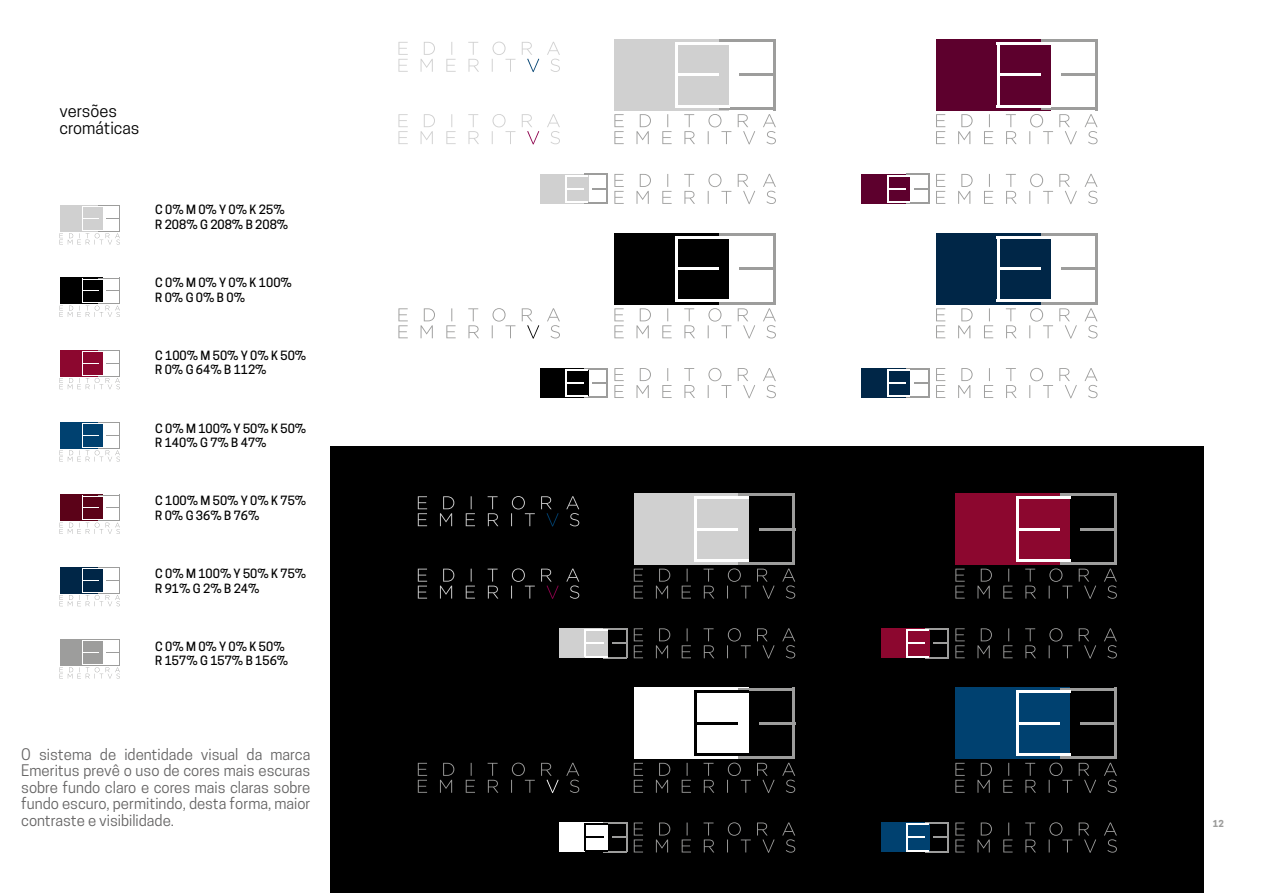
<style>
.page{position:relative;width:1263px;height:893px;background:#fff}
.page>*{position:absolute;margin:0;border:0;box-sizing:border-box;transform-origin:0 0}
.t1{font:500 18px "Cooper Hewitt";color:#9d9d9c}
.t2{font:16.5px/16.5px "Cooper Hewitt";color:#000}
.t3{font:15px/16.5px "Cooper Hewitt";color:#646363;text-align:justify}
.t4{font:500 12px/14.5px "Cooper Hewitt";color:#000}
</style>
<div class="page">
<div style="left:330px;top:446px;width:874px;height:447px;background:#000"></div>
<div style="left:614px;top:39px;width:115px;height:71px;background:#d0d0d0"></div>
<hr style="left:719px;top:108px;width:57px;height:2px;background:#9d9d9c">
<hr style="left:719px;top:39px;width:57px;height:3px;background:#9d9d9c">
<hr style="left:740px;top:73px;width:36px;height:3px;background:#9d9d9c">
<hr style="left:773px;top:39px;width:3px;height:71px;background:#9d9d9c">
<hr style="left:675px;top:42px;width:54px;height:2px;background:#fff">
<hr style="left:675px;top:73px;width:44px;height:3px;background:#fff">
<hr style="left:675px;top:42px;width:3px;height:66px;background:#fff">
<hr style="left:675px;top:105px;width:54px;height:3px;background:#fff">
<div style="left:540px;top:174px;width:48px;height:30px;background:#d0d0d0"></div>
<svg style="left:566px;top:174px;width:42px;height:30px"></svg>
<div style="left:614px;top:233px;width:115px;height:71px;background:#000"></div>
<hr style="left:719px;top:302px;width:57px;height:2px;background:#9d9d9c">
<hr style="left:719px;top:233px;width:57px;height:3px;background:#9d9d9c">
<hr style="left:740px;top:268px;width:36px;height:2px;background:#9d9d9c">
<hr style="left:773px;top:233px;width:3px;height:71px;background:#9d9d9c">
<hr style="left:675px;top:236px;width:54px;height:3px;background:#fff">
<hr style="left:675px;top:268px;width:44px;height:2px;background:#fff">
<hr style="left:675px;top:236px;width:3px;height:66px;background:#fff">
<hr style="left:675px;top:299px;width:54px;height:3px;background:#fff">
<div style="left:540px;top:368px;width:48px;height:30px;background:#000"></div>
<svg style="left:566px;top:368px;width:42px;height:30px"></svg>
<div style="left:936px;top:39px;width:115px;height:71px;background:#5d002d"></div>
<hr style="left:1041px;top:108px;width:56px;height:2px;background:#9d9d9c">
<hr style="left:1041px;top:39px;width:56px;height:3px;background:#9d9d9c">
<hr style="left:1061px;top:73px;width:36px;height:3px;background:#9d9d9c">
<hr style="left:1095px;top:39px;width:2px;height:71px;background:#9d9d9c">
<hr style="left:997px;top:42px;width:54px;height:2px;background:#fff">
<hr style="left:997px;top:73px;width:44px;height:3px;background:#fff">
<hr style="left:997px;top:42px;width:2px;height:66px;background:#fff">
<hr style="left:997px;top:105px;width:54px;height:3px;background:#fff">
<div style="left:862px;top:174px;width:48px;height:30px;background:#5d002d"></div>
<svg style="left:887px;top:174px;width:42px;height:30px"></svg>
<div style="left:936px;top:233px;width:115px;height:71px;background:#002647"></div>
<hr style="left:1041px;top:302px;width:56px;height:2px;background:#9d9d9c">
<hr style="left:1041px;top:233px;width:56px;height:3px;background:#9d9d9c">
<hr style="left:1061px;top:268px;width:36px;height:2px;background:#9d9d9c">
<hr style="left:1095px;top:233px;width:2px;height:71px;background:#9d9d9c">
<hr style="left:997px;top:236px;width:54px;height:3px;background:#fff">
<hr style="left:997px;top:268px;width:44px;height:2px;background:#fff">
<hr style="left:997px;top:236px;width:2px;height:66px;background:#fff">
<hr style="left:997px;top:299px;width:54px;height:3px;background:#fff">
<div style="left:862px;top:368px;width:48px;height:30px;background:#002647"></div>
<svg style="left:887px;top:368px;width:42px;height:30px"></svg>
<svg style="left:398px;top:308px;width:162px;height:31px"></svg>
<svg style="left:398px;top:114px;width:162px;height:30px"></svg>
<svg style="left:398px;top:42px;width:162px;height:30px"></svg>
<svg style="left:614px;top:114px;width:162px;height:30px"></svg>
<svg style="left:614px;top:174px;width:162px;height:30px"></svg>
<svg style="left:614px;top:308px;width:162px;height:31px"></svg>
<svg style="left:614px;top:368px;width:162px;height:30px"></svg>
<svg style="left:936px;top:114px;width:161px;height:30px"></svg>
<svg style="left:936px;top:174px;width:161px;height:30px"></svg>
<svg style="left:936px;top:308px;width:161px;height:31px"></svg>
<svg style="left:936px;top:368px;width:161px;height:30px"></svg>
<div style="left:634px;top:494px;width:115px;height:71px;background:#d0d0d0"></div>
<hr style="left:738px;top:562px;width:57px;height:3px;background:#9d9d9c">
<hr style="left:738px;top:494px;width:57px;height:2px;background:#9d9d9c">
<hr style="left:759px;top:528px;width:36px;height:2px;background:#9d9d9c">
<hr style="left:792px;top:494px;width:3px;height:71px;background:#9d9d9c">
<hr style="left:694px;top:496px;width:55px;height:3px;background:#fff">
<hr style="left:694px;top:528px;width:44px;height:2px;background:#fff">
<hr style="left:694px;top:496px;width:3px;height:66px;background:#fff">
<hr style="left:694px;top:559px;width:55px;height:3px;background:#fff">
<div style="left:559px;top:628px;width:49px;height:30px;background:#d0d0d0"></div>
<svg style="left:585px;top:628px;width:42px;height:30px"></svg>
<div style="left:634px;top:688px;width:115px;height:71px;background:#fff"></div>
<hr style="left:738px;top:756px;width:57px;height:3px;background:#9d9d9c">
<hr style="left:738px;top:688px;width:57px;height:2px;background:#9d9d9c">
<hr style="left:759px;top:722px;width:36px;height:3px;background:#9d9d9c">
<hr style="left:792px;top:688px;width:3px;height:71px;background:#9d9d9c">
<hr style="left:694px;top:690px;width:55px;height:3px;background:#000">
<hr style="left:694px;top:722px;width:44px;height:3px;background:#000">
<hr style="left:694px;top:690px;width:3px;height:66px;background:#000">
<hr style="left:694px;top:754px;width:55px;height:2px;background:#000">
<div style="left:559px;top:822px;width:49px;height:30px;background:#fff"></div>
<hr style="left:603px;top:822px;width:24px;height:2px;background:#9d9d9c">
<svg style="left:585px;top:824px;width:42px;height:28px"></svg>
<div style="left:955px;top:494px;width:115px;height:71px;background:#8c072f"></div>
<hr style="left:1060px;top:562px;width:57px;height:3px;background:#9d9d9c">
<hr style="left:1060px;top:494px;width:57px;height:2px;background:#9d9d9c">
<hr style="left:1081px;top:528px;width:36px;height:2px;background:#9d9d9c">
<hr style="left:1114px;top:494px;width:3px;height:71px;background:#9d9d9c">
<hr style="left:1016px;top:496px;width:54px;height:3px;background:#fff">
<hr style="left:1016px;top:528px;width:44px;height:2px;background:#fff">
<hr style="left:1016px;top:496px;width:3px;height:66px;background:#fff">
<hr style="left:1016px;top:559px;width:54px;height:3px;background:#fff">
<div style="left:881px;top:628px;width:48px;height:30px;background:#8c072f"></div>
<svg style="left:934px;top:643px;width:14px;height:1px"></svg>
<hr style="left:948px;top:628px;width:1px;height:30px;background:#9d9d9c">
<svg style="left:908px;top:628px;width:40px;height:2px"></svg>
<svg style="left:908px;top:643px;width:17px;height:1px"></svg>
<hr style="left:906px;top:629px;width:2px;height:28px;background:#fff">
<svg style="left:906px;top:656px;width:42px;height:2px"></svg>
<div style="left:955px;top:688px;width:115px;height:71px;background:#004170"></div>
<hr style="left:1060px;top:756px;width:57px;height:3px;background:#9d9d9c">
<hr style="left:1060px;top:688px;width:57px;height:2px;background:#9d9d9c">
<hr style="left:1081px;top:722px;width:36px;height:3px;background:#9d9d9c">
<hr style="left:1114px;top:688px;width:3px;height:71px;background:#9d9d9c">
<hr style="left:1016px;top:690px;width:54px;height:3px;background:#fff">
<hr style="left:1016px;top:722px;width:44px;height:3px;background:#fff">
<hr style="left:1016px;top:690px;width:3px;height:66px;background:#fff">
<hr style="left:1016px;top:754px;width:54px;height:2px;background:#fff">
<div style="left:881px;top:822px;width:48px;height:30px;background:#004170"></div>
<hr style="left:925px;top:822px;width:24px;height:2px;background:#9d9d9c">
<svg style="left:934px;top:837px;width:14px;height:1px"></svg>
<hr style="left:948px;top:822px;width:1px;height:30px;background:#9d9d9c">
<svg style="left:908px;top:824px;width:21px;height:1px"></svg>
<svg style="left:908px;top:837px;width:17px;height:1px"></svg>
<hr style="left:906px;top:824px;width:2px;height:27px;background:#fff">
<svg style="left:906px;top:850px;width:42px;height:2px"></svg>
<svg style="left:418px;top:763px;width:161px;height:30px"></svg>
<svg style="left:418px;top:568px;width:161px;height:31px"></svg>
<svg style="left:418px;top:496px;width:161px;height:31px"></svg>
<svg style="left:634px;top:568px;width:161px;height:31px"></svg>
<svg style="left:634px;top:628px;width:161px;height:31px"></svg>
<svg style="left:634px;top:763px;width:161px;height:30px"></svg>
<svg style="left:634px;top:822px;width:161px;height:31px"></svg>
<svg style="left:955px;top:568px;width:162px;height:31px"></svg>
<svg style="left:955px;top:628px;width:162px;height:31px"></svg>
<svg style="left:955px;top:763px;width:162px;height:30px"></svg>
<svg style="left:955px;top:822px;width:162px;height:31px"></svg>
<svg style="left:60px;top:495px;width:60px;height:39px"></svg>
<svg style="left:60px;top:205px;width:60px;height:40px"></svg>
<svg style="left:60px;top:350px;width:60px;height:39px"></svg>
<svg style="left:60px;top:567px;width:60px;height:39px"></svg>
<svg style="left:60px;top:278px;width:60px;height:39px"></svg>
<svg style="left:60px;top:422px;width:60px;height:40px"></svg>
<svg style="left:60px;top:639px;width:60px;height:40px"></svg>
<h2 class="t2" style="left:60px;top:103px;width:82px">versões cromáticas</h2>
<p class="t4" style="left:155px;top:203px;width:135px">C 0% M 0% Y 0% K 25%<br>R 208% G 208% B 208%</p>
<p class="t4" style="left:155px;top:275px;width:138px">C 0% M 0% Y 0% K 100%<br>R 0% G 0% B 0%</p>
<p class="t4" style="left:155px;top:348px;width:153px">C 100% M 50% Y 0% K 50%<br>R 0% G 64% B 112%</p>
<p class="t4" style="left:155px;top:421px;width:153px">C 0% M 100% Y 50% K 50%<br>R 140% G 7% B 47%</p>
<p class="t4" style="left:155px;top:494px;width:153px">C 100% M 50% Y 0% K 75%<br>R 0% G 36% B 76%</p>
<p class="t4" style="left:155px;top:566px;width:153px">C 0% M 100% Y 50% K 75%<br>R 91% G 2% B 24%</p>
<p class="t4" style="left:155px;top:639px;width:135px">C 0% M 0% Y 0% K 50%<br>R 157% G 157% B 156%</p>
<p class="t3" style="left:21px;top:746px;width:291px">O sistema de identidade visual da marca Emeritus prevê o uso de cores mais escuras sobre fundo claro e cores mais claras sobre fundo escuro, permitindo, desta forma, maior contraste e visibilidade.</p>
<h1 class="t1" style="left:1213px;top:816px;width:12px">12</h1>
</div>
